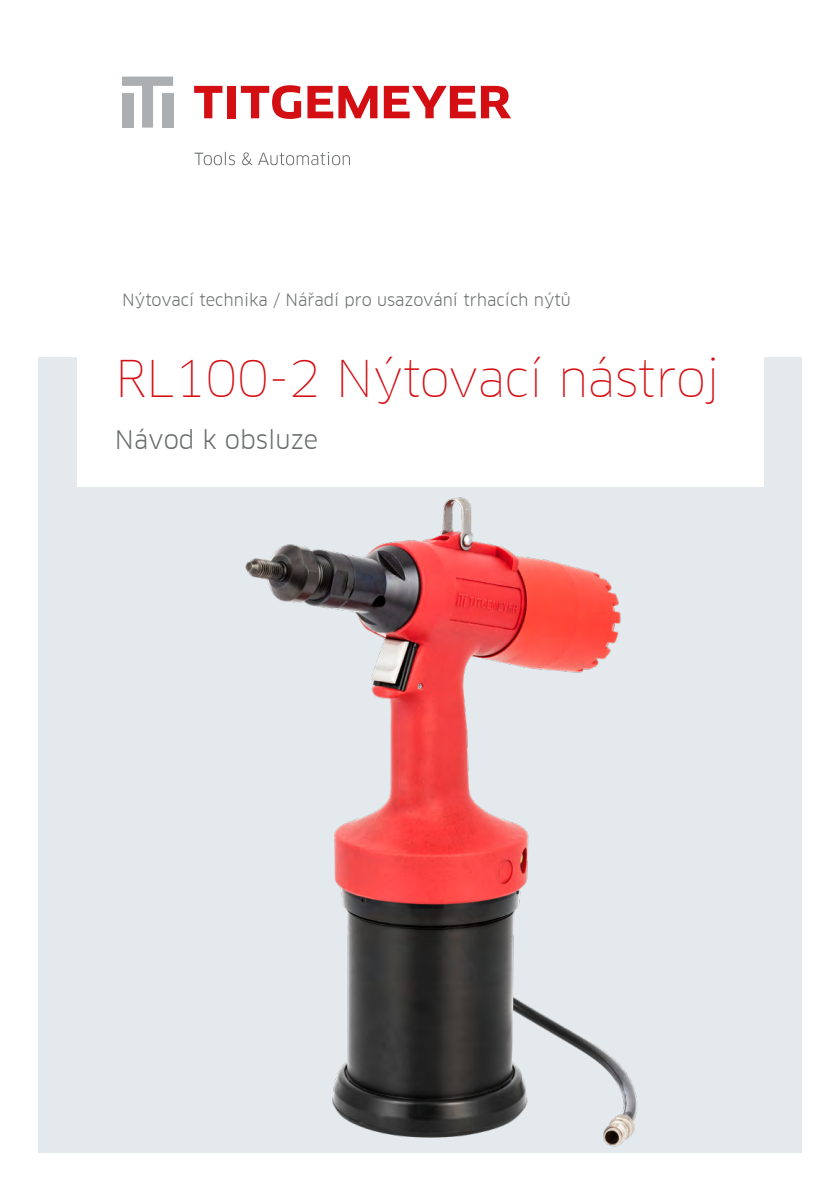
<style>
.page{position:relative;width:840px;height:1191px;background:#fff}
.page>*{position:absolute;margin:0;border:0;box-sizing:border-box;transform-origin:0 0}
.t1{font:100 49.6px "Clan Offc Pro";letter-spacing:-.02em;color:#d40f14}
.t2{font:25px "Clan Offc Pro";color:#6b6e6e}
.t3{font:16.4px "Clan Offc Pro";color:#6b6e6e}
</style>
<div class="page">
<svg style="left:122px;top:77px;width:51px;height:51px"></svg>
<svg style="left:194px;top:86px;width:28px;height:32px"></svg>
<div style="left:227px;top:86px;width:9px;height:32px;background:#d40f14"></div>
<svg style="left:241px;top:85px;width:60px;height:34px"></svg>
<svg style="left:307px;top:86px;width:70px;height:32px"></svg>
<svg style="left:383px;top:86px;width:128px;height:32px"></svg>
<svg style="left:194px;top:152px;width:41px;height:13px"></svg>
<svg style="left:242px;top:152px;width:10px;height:13px"></svg>
<svg style="left:258px;top:152px;width:92px;height:13px"></svg>
<div style="left:38px;top:357px;width:763px;height:795px;background:#e3e9ec"></div>
<img style="left:104px;top:497px;width:628px;height:656px">
<div style="left:77px;top:319px;width:686px;height:168px;background:#fff"></div>
<p class="t3" style="left:122px;top:291px;width:449px">Nýtovací technika / Nářadí pro usazování trhacích nýtů</p>
<h1 class="t1" style="left:115px;top:349px;width:607px">RL100-2 Nýtovací nástroj</h1>
<h2 class="t2" style="left:115px;top:425px;width:205px">Návod k obsluze</h2>
</div>
